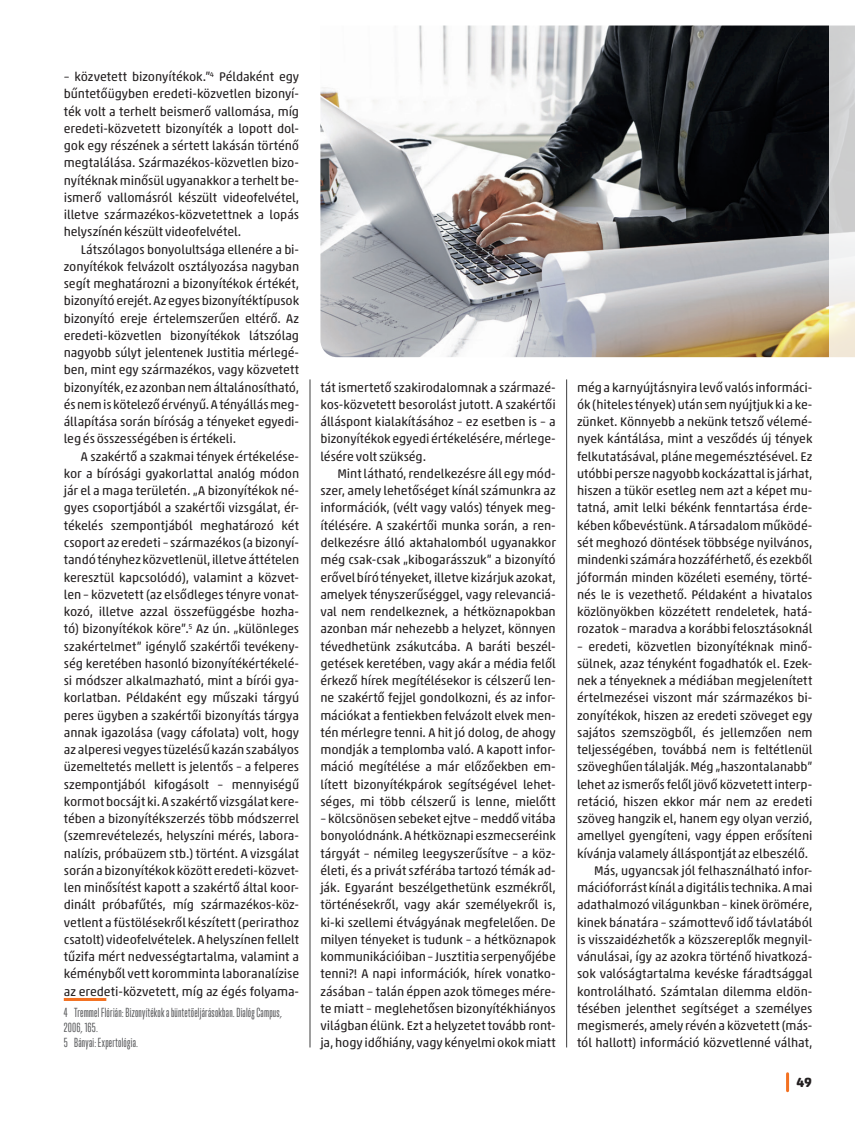
<style>
.page{position:relative;width:855px;height:1123px;background:#fff}
.page>*{position:absolute;margin:0;border:0;box-sizing:border-box;transform-origin:0 0}
.t1{font:700 13.5px "Akko Rounded Pro";color:#231f20}
.Alapszöveg_behúzás{font:12.75px/17.2px "Akko Rounded Pro";letter-spacing:-.01em;color:#231f20;text-align:justify}
.Keretes{font:12px/15px "Trump Gothic Pro";letter-spacing:.015em;color:#57585a;scale:1.09 1}
</style>
<div class="page">
<hr style="left:786px;top:1073px;width:3px;height:17px;background:#f37121">
<hr style="left:310px;top:379px;width:1px;height:668px;background:#3e3e3f">
<hr style="left:566px;top:379px;width:1px;height:668px;background:#3e3e3f">
<hr style="left:64px;top:998px;width:42px;height:3px;background:#f37121">
<img style="left:320px;top:26px;width:509px;height:331px">
<svg style="left:829px;top:25px;width:26px;height:332px;fill:#d1d2d3"></svg>
<p class="Alapszöveg_behúzás" style="left:64px;top:68px;width:237px">– közvetett bizonyítékok.”<sup>4</sup> Példaként egy bűntetőügyben eredeti-közvetlen bizonyí&shy;ték volt a terhelt beismerő vallomása, míg eredeti-közvetett bizonyíték a lopott dol&shy;gok egy részének a sértett lakásán történő megtalálása. Származékos-közvetlen bizo&shy;nyítéknak minősül ugyanakkor a terhelt be&shy;ismerő vallomásról készült videofelvétel, illetve származékos-közvetettnek a lopás helyszínén készült videofelvétel.</p>
<p class="Alapszöveg_behúzás" style="left:64px;top:240px;width:237px;text-indent:17px">Látszólagos bonyolultsága ellenére a bi&shy;zonyítékok felvázolt osztályozása nagyban segít meghatározni a bizonyítékok értékét, bizonyító erejét. Az egyes bizonyítéktípusok bizonyító ereje értelemszerűen eltérő. Az eredeti-közvetlen bizonyítékok látszólag nagyobb súlyt jelentenek Justitia mérlegé&shy;ben, mint egy származékos, vagy közvetett bizonyíték, ez azonban nem általánosítható, és nem is kötelező érvényű. A tényállás meg&shy;állapítása során bíróság a tényeket egyedi&shy;leg és összességében is értékeli.</p>
<p class="Alapszöveg_behúzás" style="left:64px;top:447px;width:237px;text-indent:17px">A szakértő a szakmai tények értékelése&shy;kor a bírósági gyakorlattal analóg módon jár el a maga területén. „A bizonyítékok né&shy;gyes csoportjából a szakértői vizsgálat, ér&shy;tékelés szempontjából meghatározó két csoport az eredeti – származékos (a bizonyí&shy;tandó tényhez közvetlenül, illetve áttételen keresztül kapcsolódó), valamint a közvet&shy;len – közvetett (az elsődleges tényre vonat&shy;kozó, illetve azzal összefüggésbe hozha&shy;tó) bizonyítékok köre”.<sup>5</sup> Az ún. „különleges szakértelmet” igénylő szakértői tevékeny&shy;ség keretében hasonló bizonyítékértékelé&shy;si módszer alkalmazható, mint a bírói gya&shy;korlatban. Példaként egy műszaki tárgyú peres ügyben a szakértői bizonyítás tárgya annak igazolása (vagy cáfolata) volt, hogy az alperesi vegyes tüzelésű kazán szabályos üzemeltetés mellett is jelentős – a felperes szempontjából kifogásolt – mennyiségű kormot bocsájt ki. A szakértő vizsgálat kere&shy;tében a bizonyítékszerzés több módszerrel (szemrevételezés, helyszíni mérés, labora&shy;nalízis, próbaüzem stb.) történt. A vizsgálat során a bizonyítékok között eredeti-közvet&shy;len minősítést kapott a szakértő által koor&shy;dinált próbafűtés, míg származékos-köz&shy;vetlent a füstölésekről készített (perirathoz csatolt) videofelvételek. A helyszínen fellelt tűzifa mért nedvességtartalma, valamint a kéményből vett koromminta laboranalízise az eredeti-közvetett, míg az égés folyama-</p>
<p class="Keretes" style="left:64px;top:1005px;width:202px">4 Tremmel Flórián: Bizonyítékok a büntetőeljárásokban. Dialóg Campus,<br>2006, 165.</p>
<p class="Keretes" style="left:64px;top:1035px;width:70px">5 Bányai: Expertológia.</p>
<p class="Alapszöveg_behúzás" style="left:320px;top:378px;width:237px">tát ismertető szakirodalomnak a származé&shy;kos-közvetett besorolást jutott. A szakértői álláspont kialakításához – ez esetben is – a bizonyítékok egyedi értékelésére, mérlege&shy;lésére volt szükség.</p>
<p class="Alapszöveg_behúzás" style="left:320px;top:465px;width:237px;text-indent:17px">Mint látható, rendelkezésre áll egy mód&shy;szer, amely lehetőséget kínál számunkra az információk, (vélt vagy valós) tények meg&shy;ítélésére. A szakértői munka során, a ren&shy;delkezésre álló aktahalomból ugyanakkor még csak-csak „kibogarásszuk” a bizonyító erővel bíró tényeket, illetve kizárjuk azokat, amelyek tényszerűséggel, vagy relevanciá&shy;val nem rendelkeznek, a hétköznapokban azonban már nehezebb a helyzet, könnyen tévedhetünk zsákutcába. A baráti beszél&shy;getések keretében, vagy akár a média felől érkező hírek megítélésekor is célszerű len&shy;ne szakértő fejjel gondolkozni, és az infor&shy;mációkat a fentiekben felvázolt elvek men&shy;tén mérlegre tenni. A hit jó dolog, de ahogy mondják a templomba való. A kapott infor&shy;máció megítélése a már előzőekben em&shy;lített bizonyítékpárok segítségével lehet&shy;séges, mi több célszerű is lenne, mielőtt</p>
<p class="Alapszöveg_behúzás" style="left:320px;top:810px;width:237px">– kölcsönösen sebeket ejtve – meddő vitába bonyolódnánk. A hétköznapi eszmecseréink tárgyát – némileg leegyszerűsítve – a köz&shy;életi, és a privát szférába tartozó témák ad&shy;ják. Egyaránt beszélgethetünk eszmékről, történésekről, vagy akár személyekről is, ki-ki szellemi étvágyának megfelelően. De milyen tényeket is tudunk – a hétköznapok kommunikációiban – Jusztitia serpenyőjébe tenni?! A napi információk, hírek vonatko&shy;zásában – talán éppen azok tömeges mére&shy;te miatt – meglehetősen bizonyítékhiányos világban élünk. Ezt a helyzetet tovább ront&shy;ja, hogy időhiány, vagy kényelmi okok miatt</p>
<p class="Alapszöveg_behúzás" style="left:577px;top:378px;width:237px">még a karnyújtásnyira levő valós informáci&shy;ók (hiteles tények) után sem nyújtjuk ki a ke&shy;zünket. Könnyebb a nekünk tetsző vélemé&shy;nyek kántálása, mint a vesződés új tények felkutatásával, pláne megemésztésével. Ez utóbbi persze nagyobb kockázattal is járhat, hiszen a tükör esetleg nem azt a képet mu&shy;tatná, amit lelki békénk fenntartása érde&shy;kében kőbevéstünk. A társadalom működé&shy;sét meghozó döntések többsége nyilvános, mindenki számára hozzáférhető, és ezekből jóformán minden közéleti esemény, törté&shy;nés le is vezethető. Példaként a hivatalos közlönyökben közzétett rendeletek, hatá&shy;rozatok – maradva a korábbi felosztásoknál</p>
<p class="Alapszöveg_behúzás" style="left:577px;top:637px;width:237px">– eredeti, közvetlen bizonyítéknak minő&shy;sülnek, azaz tényként fogadhatók el. Ezek&shy;nek a tényeknek a médiában megjelenített értelmezései viszont már származékos bi&shy;zonyítékok, hiszen az eredeti szöveget egy sajátos szemszögből, és jellemzően nem teljességében, továbbá nem is feltétlenül szöveghűen tálalják. Még „haszontalanabb” lehet az ismerős felől jövő közvetett interp&shy;retáció, hiszen ekkor már nem az eredeti szöveg hangzik el, hanem egy olyan verzió, amellyel gyengíteni, vagy éppen erősíteni kívánja valamely álláspontját az elbeszélő.</p>
<p class="Alapszöveg_behúzás" style="left:577px;top:861px;width:237px;text-indent:17px">Más, ugyancsak jól felhasználható infor&shy;mációforrást kínál a digitális technika. A mai adathalmozó világunkban – kinek örömére, kinek bánatára – számottevő idő távlatából is visszaidézhetők a közszereplők megnyil&shy;vánulásai, így az azokra történő hivatkozá&shy;sok valóságtartalma kevéske fáradtsággal kontrolálható. Számtalan dilemma eldön&shy;tésében jelenthet segítséget a személyes megismerés, amely révén a közvetett (más&shy;tól hallott) információ közvetlenné válhat,</p>
<p class="t1" style="left:796px;top:1073px;width:17px">49</p>
</div>
